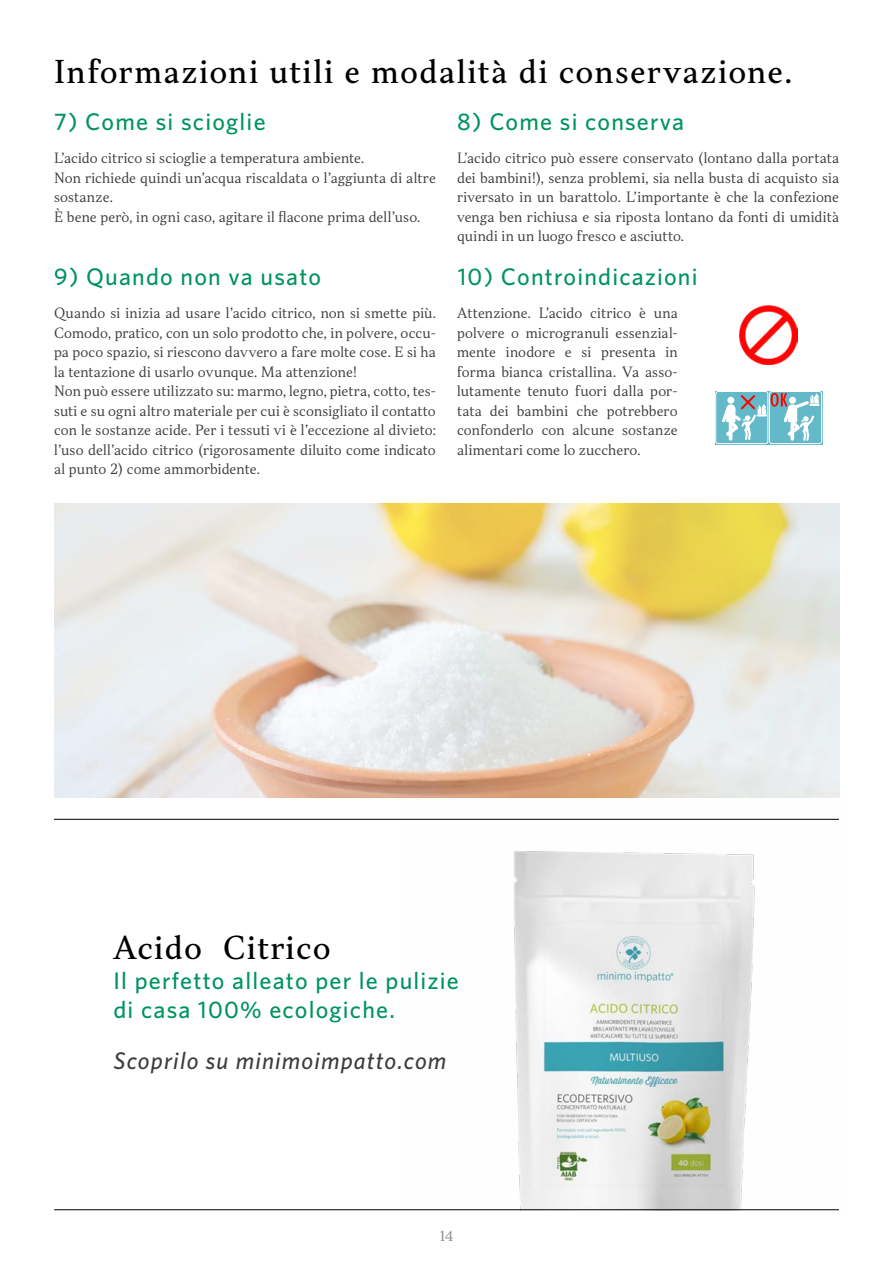
<style>
.page{position:relative;width:893px;height:1263px;background:#fff}
.page>*{position:absolute;margin:0;border:0;box-sizing:border-box;transform-origin:0 0}
.t1{font:30px "TT Jenevers";letter-spacing:.05em;color:#000}
.t2{font:500 24px/28.8px "Whitney";letter-spacing:.05em;color:#00945e}
.t3{font:italic 500 24px "Whitney";letter-spacing:.05em;color:#3c3c3b}
.t4{font:300 13.5px/19.5px "TT Jenevers";letter-spacing:.005em;color:#3c3c3b;text-align:justify}
.t5{font:300 13.5px "TT Jenevers";color:#878787}
</style>
<div class="page">
<img style="left:401px;top:792px;width:439px;height:417px">
<img style="left:54px;top:503px;width:785px;height:294px">
<img style="left:739px;top:306px;width:59px;height:58px">
<svg style="left:715px;top:391px;width:107px;height:53px"></svg>
<hr style="left:54px;top:819px;width:785px;height:1px;background:#000">
<hr style="left:54px;top:1209px;width:785px;height:1px;background:#000">
<h1 class="t1" style="left:54px;top:52px;width:739px">Informazioni utili e modalità di conservazione.</h1>
<h2 class="t2" style="left:54px;top:107px;width:213px">7) Come si scioglie</h2>
<h2 class="t2" style="left:457px;top:107px;width:229px">8) Come si conserva</h2>
<p class="t4" style="left:54px;top:148px;width:383px;text-align:left">L’acido citrico si scioglie a temperatura ambiente.<br>Non richiede quindi un’acqua riscaldata o l’aggiunta di altre sostanze.<br>È bene però, in ogni caso, agitare il flacone prima dell’uso.</p>
<p class="t4" style="left:457px;top:148px;width:383px">L’acido citrico può essere conservato (lontano dalla portata dei bambini!), senza problemi, sia nella busta di acquisto sia riversato in un barattolo. L’importante è che la confezione venga ben richiusa e sia riposta lontano da fonti di umidità quindi in un luogo fresco e asciutto.</p>
<h2 class="t2" style="left:54px;top:262px;width:269px">9) Quando non va usato</h2>
<h2 class="t2" style="left:458px;top:262px;width:241px">10) Controindicazioni</h2>
<p class="t4" style="left:54px;top:304px;width:383px;text-align:left">Quando si inizia ad usare l’acido citrico, non si smette più.<br>Comodo, pratico, con un solo prodotto che, in polvere, occu&shy;pa poco spazio, si riescono davvero a fare molte cose. E si ha la tentazione di usarlo ovunque. Ma attenzione!<br>Non può essere utilizzato su: marmo, legno, pietra, cotto, tes&shy;suti e su ogni altro materiale per cui è sconsigliato il contatto con le sostanze acide. Per i tessuti vi è l’eccezione al divieto: l’uso dell’acido citrico (rigorosamente diluito come indicato al punto 2) come ammorbidente.</p>
<p class="t4" style="left:457px;top:304px;width:222px">Attenzione. L’acido citrico è una polvere o microgranuli essenzial&shy;mente inodore e si presenta in forma bianca cristallina. Va asso&shy;lutamente tenuto fuori dalla por&shy;tata dei bambini che potrebbero confonderlo con alcune sostanze alimentari come lo zucchero.</p>
<h1 class="t1" style="left:113px;top:928px;width:219px">Acido Citrico</h1>
<h2 class="t2" style="left:113px;top:966px;width:347px">Il perfetto alleato per le pulizie di casa 100% ecologiche.</h2>
<h2 class="t3" style="left:113px;top:1045px;width:334px">Scoprilo su minimoimpatto.com</h2>
<p class="t5" style="left:440px;top:1227px;width:15px">14</p>
</div>
